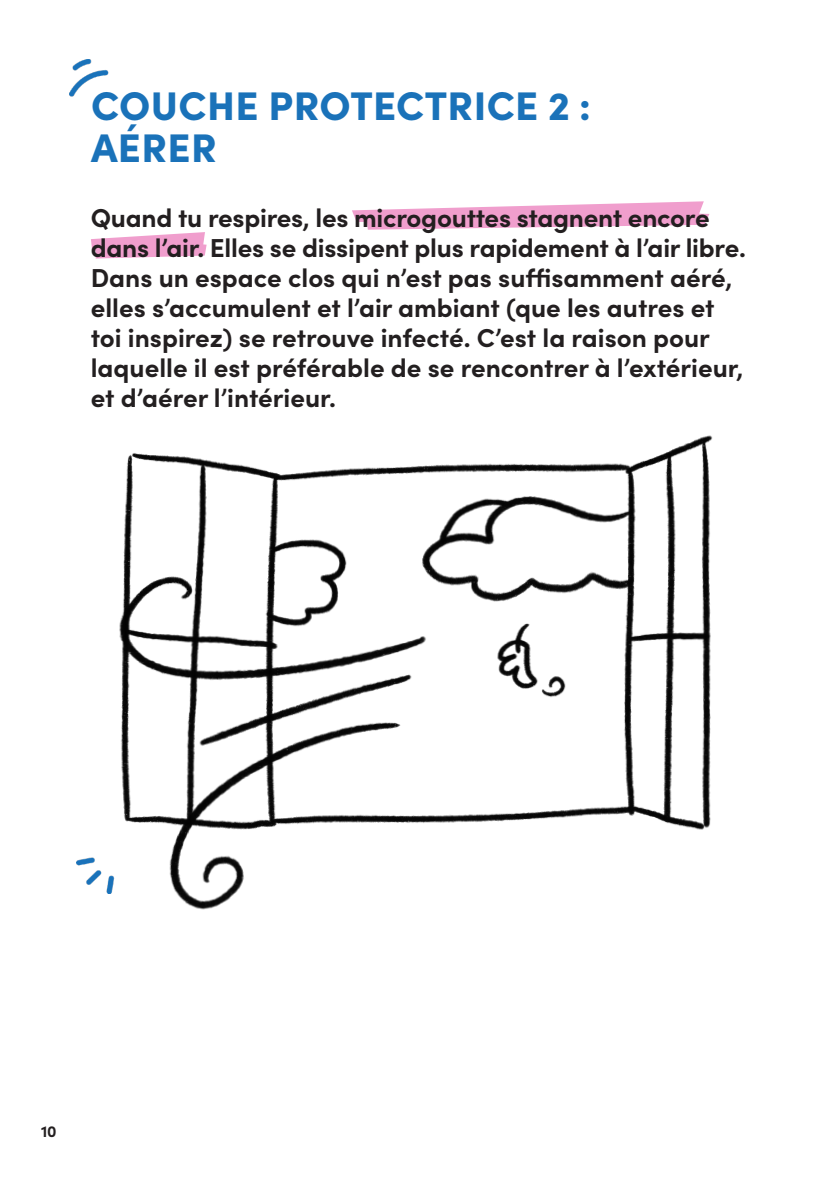
<style>
.page{position:relative;width:840px;height:1191px;background:#fff}
.page>*{position:absolute;margin:0;border:0;box-sizing:border-box;transform-origin:0 0}
.titel_blue{font:900 40px/42px "Sofia Pro";letter-spacing:.01em;color:#1a72b9}
.body{font:700 26px/30px "Sofia Pro";letter-spacing:-.005em;color:#231f20}
.t1{font:700 16px "Sofia Pro";color:#231f20}
</style>
<div class="page">
<svg style="left:352px;top:201px;width:357px;height:29px"></svg>
<svg style="left:91px;top:232px;width:115px;height:26px"></svg>
<img style="left:77px;top:857px;width:14px;height:28px">
<img style="left:69px;top:59px;width:40px;height:38px">
<img style="left:91px;top:435px;width:622px;height:475px">
<p class="titel_blue" style="left:91px;top:81px;width:501px">COUCHE PROTECTRICE 2 :<br>AÉRER</p>
<p class="body" style="left:91px;top:200px;width:656px">Quand tu respires, les microgouttes stagnent encore dans l’air. Elles se dissipent plus rapidement à l’air libre.<br>Dans un espace clos qui n’est pas suffisamment aéré, elles s’accumulent et l’air ambiant (que les autres et toi inspirez) se retrouve infecté. C’est la raison pour laquelle il est préférable de se rencontrer à l’extérieur, et d’aérer l’intérieur.</p>
<p class="t1" style="left:41px;top:1118px;width:17px">10</p>
</div>
